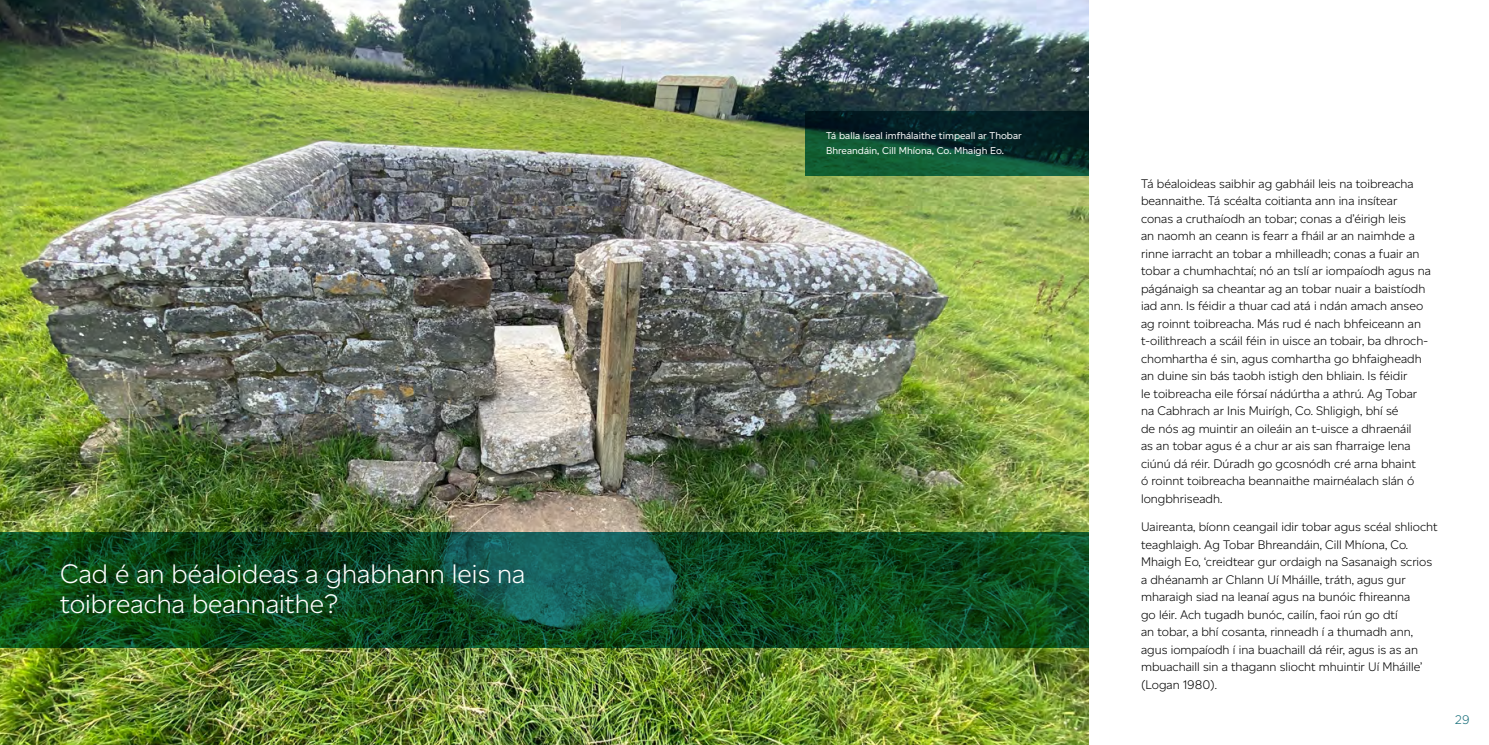
<style>
.page{position:relative;width:1489px;height:745px;background:#fff}
.page>*{position:absolute;margin:0;border:0;box-sizing:border-box;transform-origin:0 0}
.t1{font:300 26.88px/29.2px "Altform";color:#fff}
.t2{font:300 12.5px/17.5px "Altform";color:#000}
.t3{font:300 12.5px "Altform";color:#156d79}
.t4{font:10px/15px "Altform";color:#fff}
</style>
<div class="page">
<img style="left:0;top:0;width:1088px;height:744px">
<svg style="left:0;top:531px;width:1088px;height:116px;background:#0e4c26"></svg>
<svg style="left:804px;top:110px;width:284px;height:65px;background:#0b3a2c"></svg>
<h1 class="t1" style="left:60px;top:559px;width:466px">Cad é an béaloideas a ghabhann leis na toibreacha beannaithe?</h1>
<p class="t4" style="left:826px;top:128px;width:197px">Tá balla íseal imfhálaithe timpeall ar Thobar<br>Bhreandáin, Cill Mhíona, Co. Mhaigh Eo.</p>
<p class="t2" style="left:1140px;top:174px;width:291px">Tá béaloideas saibhir ag gabháil leis na toibreacha beannaithe. Tá scéalta coitianta ann ina insítear conas a cruthaíodh an tobar; conas a d’éirigh leis<br>an naomh an ceann is fearr a fháil ar an naimhde a rinne iarracht an tobar a mhilleadh; conas a fuair an tobar a chumhachtaí; nó an tslí ar iompaíodh agus na págánaigh sa cheantar ag an tobar nuair a baistíodh iad ann. Is féidir a thuar cad atá i ndán amach anseo ag roinnt toibreacha. Más rud é nach bhfeiceann an t-oilithreach a scáil féin in uisce an tobair, ba dhroch&shy;chomhartha é sin, agus comhartha go bhfaigheadh an duine sin bás taobh istigh den bhliain. Is féidir<br>le toibreacha eile fórsaí nádúrtha a athrú. Ag Tobar na Cabhrach ar Inis Muirígh, Co. Shligigh, bhí sé<br>de nós ag muintir an oileáin an t-uisce a dhraenáil<br>as an tobar agus é a chur ar ais san fharraige lena ciúnú dá réir. Dúradh go gcosnódh cré arna bhaint<br>ó roinnt toibreacha beannaithe mairnéalach slán ó longbhriseadh.</p>
<p class="t2" style="left:1140px;top:517px;width:298px">Uaireanta, bíonn ceangail idir tobar agus scéal shliocht teaghlaigh. Ag Tobar Bhreandáin, Cill Mhíona, Co.<br>Mhaigh Eo, ‘creidtear gur ordaigh na Sasanaigh scrios a dhéanamh ar Chlann Uí Mháille, tráth, agus gur mharaigh siad na leanaí agus na bunóic fhireanna<br>go léir. Ach tugadh bunóc, cailín, faoi rún go dtí<br>an tobar, a bhí cosanta, rinneadh í a thumadh ann, agus iompaíodh í ina buachaill dá réir, agus is as an mbuachaill sin a thagann sliocht mhuintir Uí Mháille’ (Logan 1980).</p>
<p class="t3" style="left:1454px;top:712px;width:16px">29</p>
</div>
